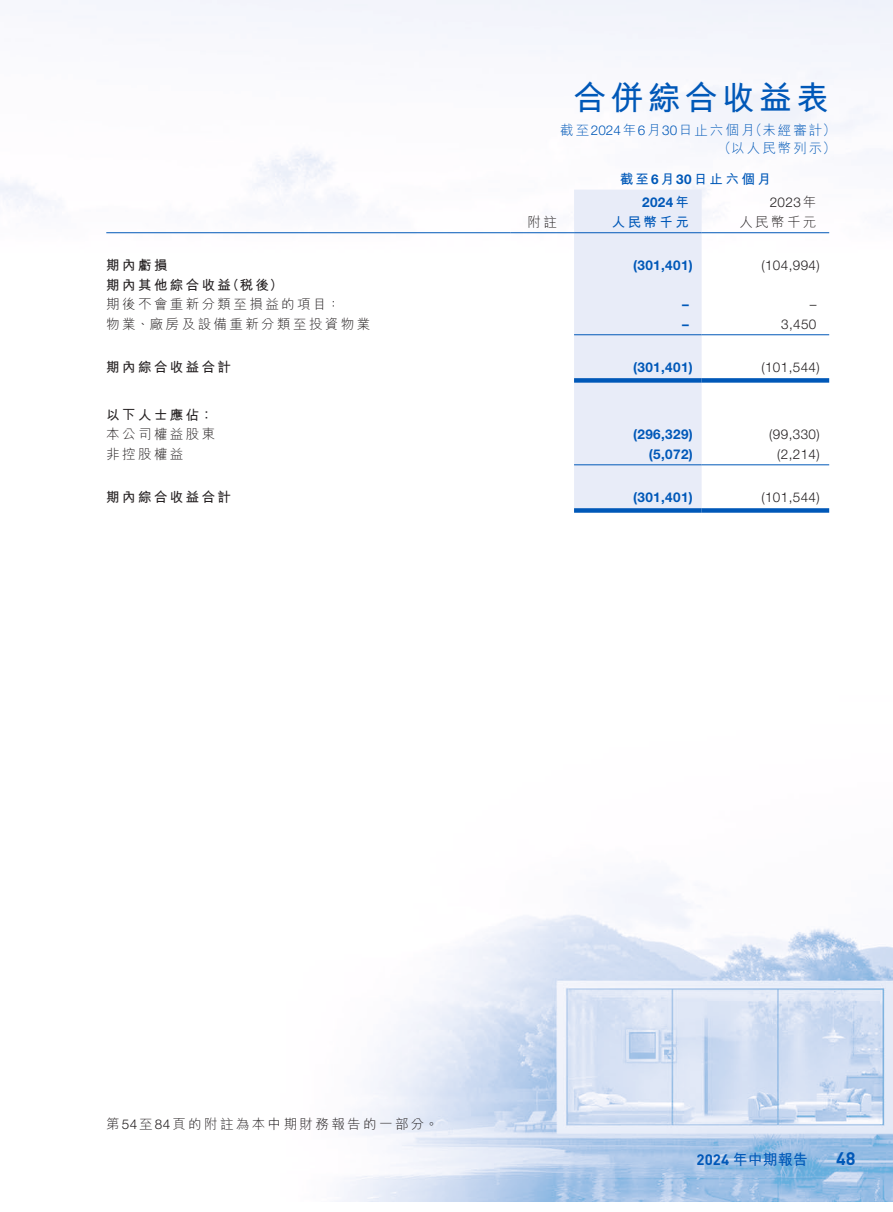
<style>
.page{position:relative;width:893px;height:1212px;background:#fff}
.page>*{position:absolute;margin:0;border:0;box-sizing:border-box;transform-origin:0 0}
.t1{font:700 33px "M Hei HK";letter-spacing:.125em;color:#0058b8}
.t2{font:700 18px "DIN";color:#0058b8}
.t3{font:700 15px "M Hei HK";color:#0058b8}
._50_Table_Body{font:300 13.5px "M Hei HK";letter-spacing:.18em;color:#231f20}
._50_Table_Body-2{font:300 13.5px "Helvetica Neue LT Std";letter-spacing:.03em;color:#231f20}
._50_Table_Body-3{font:700 13.5px "Helvetica Neue LT Std";letter-spacing:.03em;color:#0058b8}
._50_Table_Body-4{font:700 13.5px "M Hei HK";letter-spacing:.18em;color:#231f20}
.t4{font:300 13.5px/18px "M Hei HK";letter-spacing:.15em;color:#0058b8}
._50_Table_Body-5{font:700 13.5px "M Hei HK";letter-spacing:.18em;color:#0058b8}
.s1{font-family:"Helvetica Neue LT Std"}
.s2{font-family:"M Hei HK"}
.s3{font-family:"DIN"}
</style>
<div class="page">
<img style="left:0;top:0;width:893px;height:1201px">
<div style="left:574px;top:190px;width:128px;height:318px;background:#e8ecf8"></div>
<hr style="left:106px;top:232px;width:404px;height:1px;background:#0058b8">
<hr style="left:510px;top:232px;width:64px;height:1px;background:#0058b8">
<hr style="left:574px;top:232px;width:128px;height:1px;background:#0058b8">
<hr style="left:702px;top:232px;width:127px;height:1px;background:#0058b8">
<hr style="left:574px;top:334px;width:128px;height:1px;background:#0058b8">
<hr style="left:702px;top:334px;width:127px;height:1px;background:#0058b8">
<div style="left:574px;top:378px;width:128px;height:5px;background:#0058b8"></div>
<div style="left:702px;top:378px;width:127px;height:5px;background:#0058b8"></div>
<hr style="left:574px;top:464px;width:128px;height:1px;background:#0058b8">
<hr style="left:702px;top:464px;width:127px;height:1px;background:#0058b8">
<div style="left:574px;top:508px;width:128px;height:5px;background:#0058b8"></div>
<div style="left:702px;top:508px;width:127px;height:5px;background:#0058b8"></div>
<p class="_50_Table_Body-4" style="left:106px;top:256px;width:63px">期內虧損</p>
<p class="_50_Table_Body-4" style="left:106px;top:275px;width:126px">期內其他綜合收益</p>
<p class="_50_Table_Body-4" style="left:226px;top:275px;width:59px">（稅後(</p>
<p class="_50_Table_Body" style="left:106px;top:298px;width:236px">期後不會重新分類至損益的項目：</p>
<p class="_50_Table_Body" style="left:106px;top:317px;width:265px">物業、廠房及設備重新分類至投資物業</p>
<p class="_50_Table_Body-4" style="left:106px;top:358px;width:126px">期內綜合收益合計</p>
<p class="_50_Table_Body-4" style="left:106px;top:405px;width:108px">以下人士應佔：</p>
<p class="_50_Table_Body" style="left:106px;top:428px;width:110px">本公司權益股東</p>
<p class="_50_Table_Body" style="left:106px;top:447px;width:79px">非控股權益</p>
<p class="_50_Table_Body-4" style="left:106px;top:488px;width:126px">期內綜合收益合計</p>
<h1 class="t1" style="left:573px;top:73px;width:257px">合併綜合收益表</h1>
<p class="t4" style="left:749px;top:121px;width:89px">（未經審計(</p>
<p class="t4" style="left:718px;top:121px;width:120px;text-indent:-158px">截至<span class="s1">2024</span>年<span class="s1">6</span>月<span class="s1">30</span>日止六個月<br>（以人民幣列示(</p>
<p class="_50_Table_Body-5" style="left:620px;top:169px;width:153px">截至<span class="s1">6</span>月<span class="s1">30</span>日止六個月</p>
<p class="_50_Table_Body" style="left:527px;top:215px;width:31px">附註</p>
<p class="_50_Table_Body-3" style="left:642px;top:194px;width:48px">2024<span class="s2">年</span></p>
<p class="_50_Table_Body-2" style="left:770px;top:194px;width:48px">2023 <span class="s2">年</span></p>
<p class="_50_Table_Body-5" style="left:612px;top:212px;width:79px">人民幣千元</p>
<p class="_50_Table_Body" style="left:739px;top:215px;width:79px">人民幣千元</p>
<p class="_50_Table_Body-3" style="left:633px;top:257px;width:61px">)301,401(</p>
<p class="_50_Table_Body-2" style="left:761px;top:257px;width:60px">)104,994(</p>
<p class="_50_Table_Body-3" style="left:682px;top:296px;width:8px">–</p>
<p class="_50_Table_Body-2" style="left:810px;top:296px;width:8px">–</p>
<p class="_50_Table_Body-3" style="left:682px;top:316px;width:8px">–</p>
<p class="_50_Table_Body-2" style="left:781px;top:316px;width:37px">3,450</p>
<p class="_50_Table_Body-3" style="left:633px;top:359px;width:61px">)301,401(</p>
<p class="_50_Table_Body-2" style="left:761px;top:359px;width:60px">)101,544(</p>
<p class="_50_Table_Body-3" style="left:633px;top:426px;width:61px">)296,329(</p>
<p class="_50_Table_Body-2" style="left:769px;top:426px;width:52px">)99,330(</p>
<p class="_50_Table_Body-3" style="left:649px;top:446px;width:46px">)5,072(</p>
<p class="_50_Table_Body-2" style="left:777px;top:446px;width:44px">)2,214(</p>
<p class="_50_Table_Body-3" style="left:633px;top:489px;width:61px">)301,401(</p>
<p class="_50_Table_Body-2" style="left:761px;top:489px;width:60px">)101,544(</p>
<p class="_50_Table_Body" style="left:106px;top:1117px;width:333px">第<span class="s1">54</span>至<span class="s1">84</span>頁的附註為本中期財務報告的一部分。</p>
<p class="t3" style="left:697px;top:1148px;width:113px"><span class="s3">2024</span> 年中期報告</p>
<h2 class="t2" style="left:836px;top:1146px;width:21px">48</h2>
</div>
